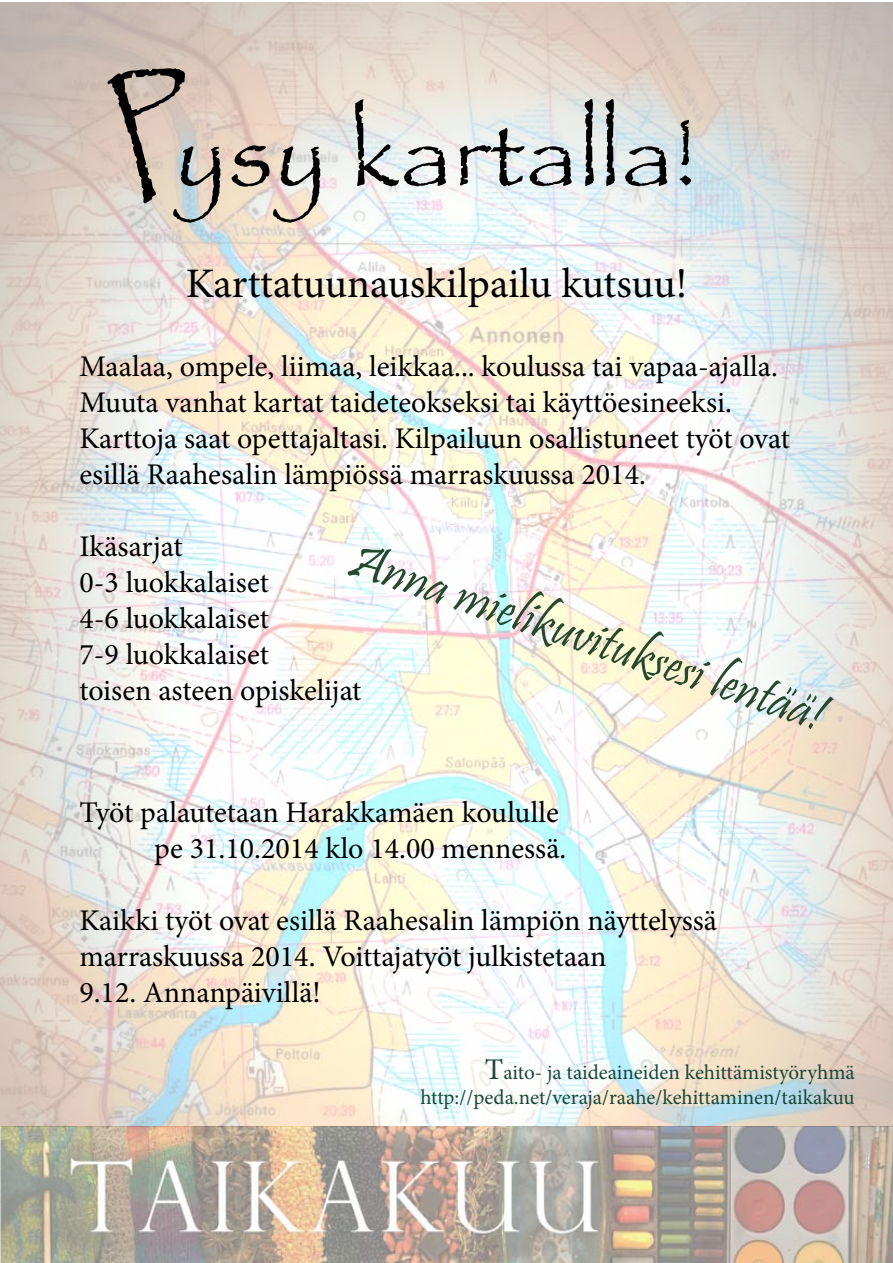
<style>
.page{position:relative;width:893px;height:1263px;background:#fff}
.page>*{position:absolute;margin:0;border:0;box-sizing:border-box;transform-origin:0 0}
.t1{font:105px "Papyrus";color:#000}
.t2{font:54px "Pristina";color:#26482d}
.t3{font:42px "Minion Pro";letter-spacing:-.01em;color:#000}
.t4{font:30px/36px "Minion Pro";color:#000}
.t5{font:21px/25.2px "Minion Pro";color:#174739;text-align:right}
.s1{font-size:30px}
</style>
<div class="page">
<img style="left:0;top:2px;width:892px;height:1261px">
<svg style="left:106px;top:57px;width:108px;height:148px"></svg>
<h1 class="t1" style="left:174px;top:88px;width:524px">ysy kartalla!</h1>
<h3 class="t3" style="left:186px;top:255px;width:503px">Karttatuunauskilpailu kutsuu!</h3>
<p class="t4" style="left:79px;top:348px;width:712px">Maalaa, ompele, liimaa, leikkaa... koulussa tai vapaa-ajalla.<br>Muuta vanhat kartat taideteokseksi tai käyttöesineeksi.<br>Karttoja saat opettajaltasi. Kilpailuun osallistuneet työt ovat esillä Raahesalin lämpiössä marraskuussa 2014.</p>
<p class="t4" style="left:79px;top:528px;width:284px">Ikäsarjat<br>0-3 luokkalaiset<br>4-6 luokkalaiset<br>7-9 luokkalaiset<br>toisen asteen opiskelijat</p>
<h2 class="t2" style="left:361px;top:533px;width:498px;rotate:19deg">Anna mielikuvituksesi lentää!</h2>
<p class="t4" style="left:79px;top:795px;width:488px;text-align:right">Työt palautetaan Harakkamäen koululle pe 31.10.2014 klo 14.00 mennessä.</p>
<p class="t4" style="left:79px;top:903px;width:639px">Kaikki työt ovat esillä Raahesalin lämpiön näyttelyssä marraskuussa 2014. Voittajatyöt julkistetaan<br>9.12. Annanpäivillä!</p>
<p class="t5" style="left:420px;top:1059px;width:436px"><span class="s1">T</span>aito- ja taideaineiden kehittämistyöryhmä http://peda.net/veraja/raahe/kehittaminen/taikakuu</p>
</div>
